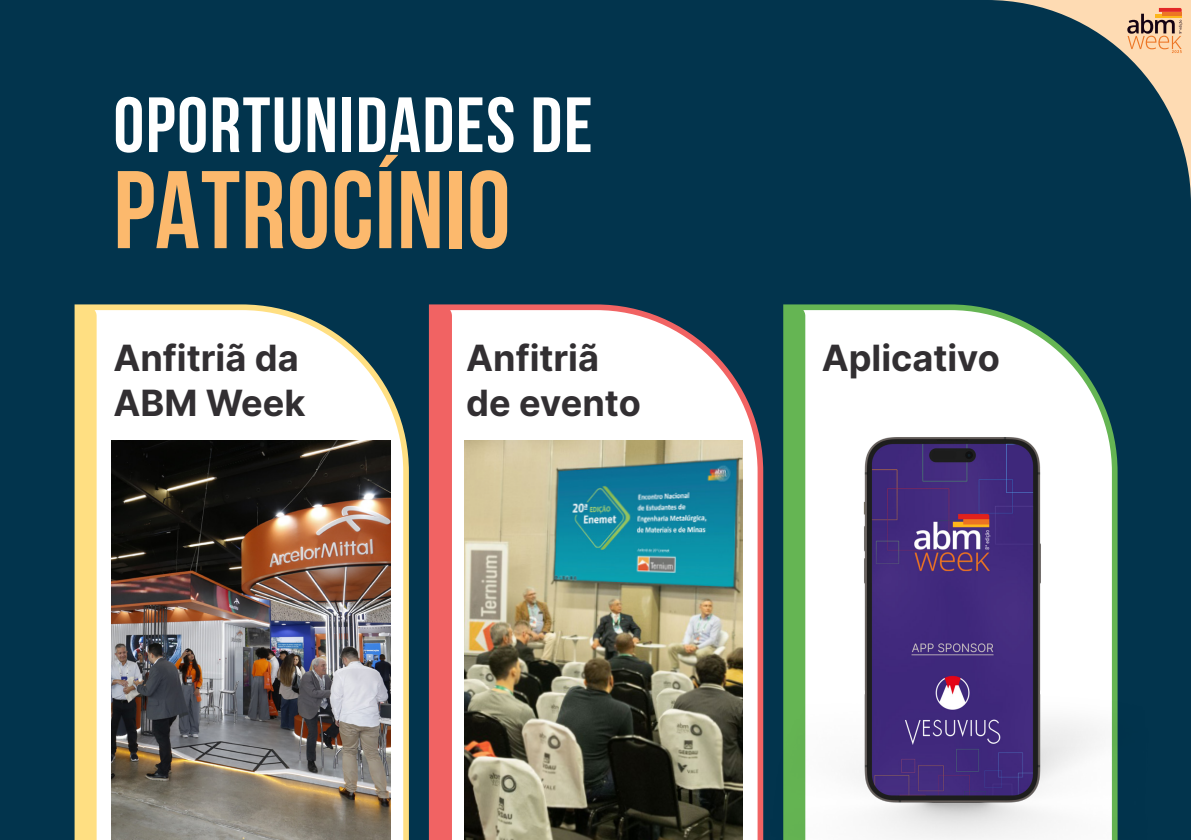
<style>
.page{position:relative;width:1191px;height:840px;background:#fff}
.page>*{position:absolute;margin:0;border:0;box-sizing:border-box;transform-origin:0 0}
.TITULO{font:700 110px "Bebas Neue";letter-spacing:.01em;color:#fcb96d}
.TITULO-2{font:700 78px "Bebas Neue";letter-spacing:.02em;color:#fff}
.box_-_título{font:700 36.2px/45px "Inter";color:#322f32}
</style>
<div class="page">
<div style="left:0;top:0;width:1191px;height:839px;background:#02344d"></div>
<svg style="left:1127px;top:8px;width:55px;height:45px;background:#d9a882"></svg>
<svg style="left:72px;top:301px;width:340px;height:538px"></svg>
<div style="left:77px;top:306px;width:20px;height:533px;background:#ffdf82"></div>
<svg style="left:426px;top:301px;width:340px;height:538px"></svg>
<div style="left:430px;top:304px;width:23px;height:535px;background:#f16363"></div>
<svg style="left:780px;top:301px;width:340px;height:116px"></svg>
<div style="left:786px;top:306px;width:19px;height:111px;background:#65b553"></div>
<img style="left:111px;top:440px;width:279px;height:399px">
<img style="left:766px;top:417px;width:383px;height:422px">
<img style="left:464px;top:440px;width:279px;height:399px">
<p class="TITULO-2" style="left:113px;top:82px;width:481px">OPORTUNIDADES DE</p>
<p class="TITULO" style="left:113px;top:150px;width:398px">PATROCÍNIO</p>
<p class="box_-_título" style="left:113px;top:334px;width:193px">Anfitriã da<br>ABM Week</p>
<p class="box_-_título" style="left:466px;top:334px;width:134px">Anfitriã</p>
<p class="box_-_título" style="left:821px;top:334px;width:180px">Aplicativo</p>
<p class="box_-_título" style="left:466px;top:379px;width:176px">de evento</p>
</div>
